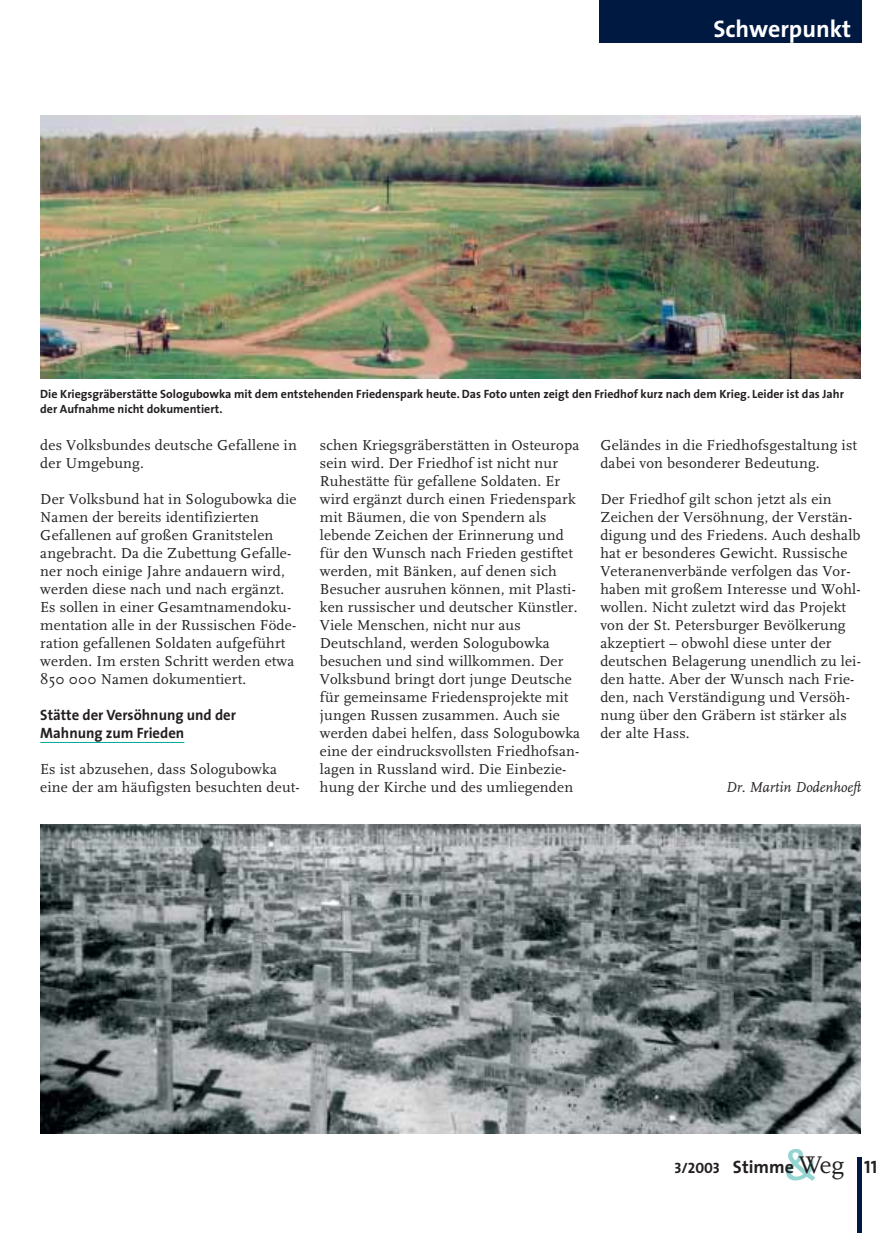
<style>
.page{position:relative;width:893px;height:1233px;background:#fff}
.page>*{position:absolute;margin:0;border:0;box-sizing:border-box;transform-origin:0 0}
.t1{font:25.2px "FF Scala";color:#231f20}
.t2{font:700 24px "The Sans";color:#fff}
.t3{font:15px/18px "FF Scala";letter-spacing:.01em;color:#231f20}
.t4{font:700 15px/18px "The Sans";color:#231f20}
.t5{font:italic 15px "FF Scala";color:#231f20}
.t6{font:15px "The Sans Bold Caps";color:#231f20}
.t7{font:700 12px/15px "The Sans";color:#231f20}
.s1{font-family:"The Sans";font-weight:600;font-size:42px;color:#95d5d1}
.s2{font-family:"The Sans Bold Caps";font-size:18px}
.s3{font-family:"The Sans";font-weight:700;font-size:18px}
</style>
<div class="page">
<div style="left:599px;top:0;width:262px;height:43px;background:#001941"></div>
<hr style="left:857px;top:1157px;width:4px;height:76px;background:#001941">
<hr style="left:40px;top:742px;width:144px;height:1px;background:#00a99c">
<img style="left:40px;top:825px;width:821px;height:308px">
<img style="left:40px;top:116px;width:821px;height:262px">
<h2 class="t2" style="left:713px;top:20px;width:139px">Schwerpunkt</h2>
<p class="t7" style="left:40px;top:388px;width:805px">Die Kriegsgräberstätte Sologubowka mit dem entstehenden Friedenspark heute. Das Foto unten zeigt den Friedhof kurz nach dem Krieg. Leider ist das Jahr der Aufnahme nicht dokumentiert.</p>
<p class="t3" style="left:40px;top:437px;width:258px">des Volksbundes deutsche Gefallene in der Umgebung.</p>
<p class="t3" style="left:40px;top:491px;width:258px">Der Volksbund hat in Sologubowka die Namen der bereits identifizierten Gefallenen auf großen Granitstelen angebracht. Da die Zubettung Gefalle&shy;ner noch einige Jahre andauern wird, werden diese nach und nach ergänzt.<br>Es sollen in einer Gesamtnamendoku&shy;mentation alle in der Russischen Föde&shy;ration gefallenen Soldaten aufgeführt werden. Im ersten Schritt werden etwa 850 000 Namen dokumentiert.</p>
<p class="t4" style="left:40px;top:707px;width:197px">Stätte der Versöhnung und der<br>Mahnung zum Frieden</p>
<p class="t3" style="left:40px;top:761px;width:261px">Es ist abzusehen, dass Sologubowka eine der am häufigsten besuchten deut-</p>
<p class="t3" style="left:320px;top:437px;width:262px">schen Kriegsgräberstätten in Osteuropa sein wird. Der Friedhof ist nicht nur Ruhestätte für gefallene Soldaten. Er wird ergänzt durch einen Friedenspark mit Bäumen, die von Spendern als lebende Zeichen der Erinnerung und für den Wunsch nach Frieden gestiftet werden, mit Bänken, auf denen sich Besucher ausruhen können, mit Plasti&shy;ken russischer und deutscher Künstler.<br>Viele Menschen, nicht nur aus Deutschland, werden Sologubowka besuchen und sind willkommen. Der Volksbund bringt dort junge Deutsche für gemeinsame Friedensprojekte mit jungen Russen zusammen. Auch sie werden dabei helfen, dass Sologubowka eine der eindrucksvollsten Friedhofsan&shy;lagen in Russland wird. Die Einbezie&shy;hung der Kirche und des umliegenden</p>
<p class="t3" style="left:600px;top:437px;width:258px">Geländes in die Friedhofsgestaltung ist dabei von besonderer Bedeutung.</p>
<p class="t3" style="left:600px;top:491px;width:262px">Der Friedhof gilt schon jetzt als ein Zeichen der Versöhnung, der Verstän&shy;digung und des Friedens. Auch deshalb hat er besonderes Gewicht. Russische Veteranenverbände verfolgen das Vor&shy;haben mit großem Interesse und Wohl&shy;wollen. Nicht zuletzt wird das Projekt von der St. Petersburger Bevölkerung akzeptiert – obwohl diese unter der deutschen Belagerung unendlich zu lei&shy;den hatte. Aber der Wunsch nach Frie&shy;den, nach Verständigung und Versöh&shy;nung über den Gräbern ist stärker als der alte Hass.</p>
<p class="t5" style="left:726px;top:781px;width:137px">Dr. Martin Dodenhoeft</p>
<h1 class="t1" style="left:784px;top:1155px;width:95px"><span class="s1">&amp;</span>Weg <span class="s2">11</span></h1>
<p class="t6" style="left:674px;top:1159px;width:121px">3/2003 <span class="s3">Stimme</span></p>
</div>
